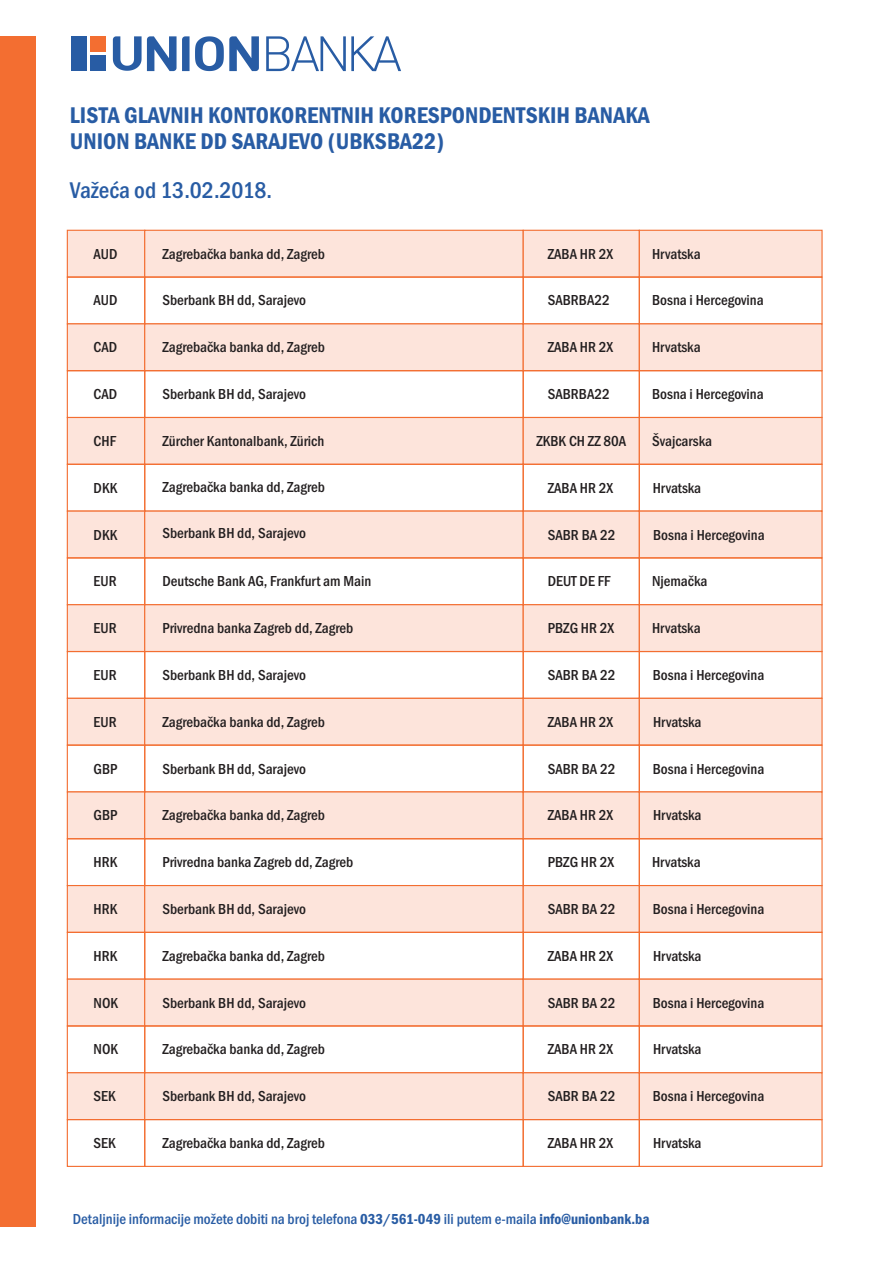
<style>
.page{position:relative;width:893px;height:1263px;background:#fff}
.page>*{position:absolute;margin:0;border:0;box-sizing:border-box;transform-origin:0 0}
.t1{font:600 condensed 23.55px/26.7px "Franklin Gothic";color:#285ca4}
.t2{font:500 condensed 23.55px "Franklin Gothic";color:#285ca4}
.t3{font:500 condensed 15px "Franklin Gothic";color:#231f20}
.t4{font:500 condensed 15px "Franklin Gothic";color:#285ca4}
.s1{font-weight:600}
</style>
<div class="page">
<div style="left:0;top:36px;width:36px;height:1191px;background:#f36e31"></div>
<svg style="left:266px;top:36px;width:135px;height:35px"></svg>
<div style="left:90px;top:36px;width:16px;height:16px;background:#f36e31"></div>
<div style="left:90px;top:55px;width:16px;height:16px;background:#285ca4"></div>
<div style="left:71px;top:36px;width:16px;height:35px;background:#285ca4"></div>
<svg style="left:113px;top:36px;width:146px;height:35px"></svg>
<div style="left:67px;top:276px;width:78px;height:48px;border:1px solid #f36e31"></div>
<div style="left:67px;top:370px;width:78px;height:48px;border:1px solid #f36e31"></div>
<div style="left:67px;top:464px;width:78px;height:48px;border:1px solid #f36e31"></div>
<div style="left:67px;top:557px;width:78px;height:48px;border:1px solid #f36e31"></div>
<div style="left:67px;top:651px;width:78px;height:48px;border:1px solid #f36e31"></div>
<div style="left:67px;top:744px;width:78px;height:48px;border:1px solid #f36e31"></div>
<div style="left:67px;top:838px;width:78px;height:48px;border:1px solid #f36e31"></div>
<div style="left:67px;top:932px;width:78px;height:48px;border:1px solid #f36e31"></div>
<div style="left:67px;top:1025px;width:78px;height:48px;border:1px solid #f36e31"></div>
<div style="left:67px;top:1119px;width:78px;height:48px;border:1px solid #f36e31"></div>
<div style="left:144px;top:1119px;width:380px;height:48px;border:1px solid #f36e31"></div>
<div style="left:523px;top:276px;width:117px;height:48px;border:1px solid #f36e31"></div>
<div style="left:523px;top:370px;width:117px;height:48px;border:1px solid #f36e31"></div>
<div style="left:523px;top:464px;width:117px;height:48px;border:1px solid #f36e31"></div>
<div style="left:523px;top:557px;width:117px;height:48px;border:1px solid #f36e31"></div>
<div style="left:523px;top:651px;width:117px;height:48px;border:1px solid #f36e31"></div>
<div style="left:523px;top:744px;width:117px;height:48px;border:1px solid #f36e31"></div>
<div style="left:523px;top:838px;width:117px;height:48px;border:1px solid #f36e31"></div>
<div style="left:523px;top:932px;width:117px;height:48px;border:1px solid #f36e31"></div>
<div style="left:523px;top:1025px;width:117px;height:48px;border:1px solid #f36e31"></div>
<div style="left:523px;top:1119px;width:117px;height:48px;border:1px solid #f36e31"></div>
<svg style="left:66px;top:229px;width:757px;height:49px"></svg>
<div style="left:639px;top:276px;width:184px;height:48px;border:1px solid #f36e31"></div>
<svg style="left:66px;top:323px;width:757px;height:49px"></svg>
<div style="left:639px;top:370px;width:184px;height:48px;border:1px solid #f36e31"></div>
<svg style="left:66px;top:416px;width:757px;height:49px"></svg>
<div style="left:639px;top:464px;width:184px;height:48px;border:1px solid #f36e31"></div>
<svg style="left:66px;top:510px;width:757px;height:49px"></svg>
<div style="left:639px;top:557px;width:184px;height:48px;border:1px solid #f36e31"></div>
<svg style="left:66px;top:604px;width:757px;height:49px"></svg>
<div style="left:639px;top:651px;width:184px;height:48px;border:1px solid #f36e31"></div>
<svg style="left:66px;top:697px;width:757px;height:49px"></svg>
<div style="left:639px;top:744px;width:184px;height:48px;border:1px solid #f36e31"></div>
<svg style="left:66px;top:791px;width:757px;height:49px"></svg>
<div style="left:639px;top:838px;width:184px;height:48px;border:1px solid #f36e31"></div>
<svg style="left:66px;top:884px;width:757px;height:49px"></svg>
<div style="left:639px;top:932px;width:184px;height:48px;border:1px solid #f36e31"></div>
<svg style="left:66px;top:978px;width:757px;height:49px"></svg>
<div style="left:639px;top:1025px;width:184px;height:48px;border:1px solid #f36e31"></div>
<svg style="left:66px;top:1072px;width:757px;height:49px"></svg>
<div style="left:639px;top:1119px;width:184px;height:48px;border:1px solid #f36e31"></div>
<h1 class="t1" style="left:70px;top:103px;width:581px">LISTA GLAVNIH KONTOKORENTNIH KORESPONDENTSKIH BANAKA<br>UNION BANKE DD SARAJEVO (UBKSBA22)</h1>
<h1 class="t2" style="left:70px;top:182px;width:204px">Važeća od 13.02.2018.</h1>
<p class="t3" style="left:94px;top:248px;width:25px">AUD</p>
<p class="t3" style="left:94px;top:295px;width:25px">AUD</p>
<p class="t3" style="left:94px;top:342px;width:25px">CAD</p>
<p class="t3" style="left:94px;top:389px;width:25px">CAD</p>
<p class="t3" style="left:94px;top:435px;width:24px">CHF</p>
<p class="t3" style="left:94px;top:482px;width:25px">DKK</p>
<p class="t3" style="left:94px;top:529px;width:25px">DKK</p>
<p class="t3" style="left:94px;top:576px;width:24px">EUR</p>
<p class="t3" style="left:94px;top:623px;width:24px">EUR</p>
<p class="t3" style="left:94px;top:669px;width:24px">EUR</p>
<p class="t3" style="left:94px;top:716px;width:24px">EUR</p>
<p class="t3" style="left:94px;top:763px;width:26px">GBP</p>
<p class="t3" style="left:94px;top:810px;width:26px">GBP</p>
<p class="t3" style="left:94px;top:857px;width:25px">HRK</p>
<p class="t3" style="left:94px;top:903px;width:25px">HRK</p>
<p class="t3" style="left:94px;top:950px;width:25px">HRK</p>
<p class="t3" style="left:94px;top:997px;width:26px">NOK</p>
<p class="t3" style="left:94px;top:1044px;width:26px">NOK</p>
<p class="t3" style="left:94px;top:1091px;width:24px">SEK</p>
<p class="t3" style="left:94px;top:1137px;width:24px">SEK</p>
<p class="t3" style="left:162px;top:248px;width:164px">Zagrebačka banka dd, Zagreb</p>
<p class="t3" style="left:652px;top:248px;width:50px">Hrvatska</p>
<p class="t3" style="left:162px;top:295px;width:145px">Sberbank BH dd, Sarajevo</p>
<p class="t3" style="left:162px;top:342px;width:164px">Zagrebačka banka dd, Zagreb</p>
<p class="t3" style="left:162px;top:389px;width:145px">Sberbank BH dd, Sarajevo</p>
<p class="t3" style="left:162px;top:435px;width:163px">Zürcher Kantonalbank, Zürich</p>
<p class="t3" style="left:548px;top:248px;width:67px">ZABA HR 2X</p>
<p class="t3" style="left:548px;top:295px;width:64px">SABRBA22</p>
<p class="t3" style="left:548px;top:342px;width:67px">ZABA HR 2X</p>
<p class="t3" style="left:548px;top:389px;width:64px">SABRBA22</p>
<p class="t3" style="left:536px;top:435px;width:91px">ZKBK CH ZZ 80A</p>
<p class="t3" style="left:652px;top:295px;width:113px">Bosna i Hercegovina</p>
<p class="t3" style="left:652px;top:342px;width:50px">Hrvatska</p>
<p class="t3" style="left:652px;top:388px;width:113px">Bosna i Hercegovina</p>
<p class="t3" style="left:652px;top:435px;width:61px">Švajcarska</p>
<p class="t3" style="left:653px;top:482px;width:50px">Hrvatska</p>
<p class="t3" style="left:653px;top:529px;width:113px">Bosna i Hercegovina</p>
<p class="t3" style="left:652px;top:576px;width:57px">Njemačka</p>
<p class="t3" style="left:652px;top:623px;width:50px">Hrvatska</p>
<p class="t3" style="left:653px;top:669px;width:113px">Bosna i Hercegovina</p>
<p class="t3" style="left:653px;top:716px;width:50px">Hrvatska</p>
<p class="t3" style="left:653px;top:763px;width:113px">Bosna i Hercegovina</p>
<p class="t3" style="left:653px;top:810px;width:50px">Hrvatska</p>
<p class="t3" style="left:652px;top:857px;width:50px">Hrvatska</p>
<p class="t3" style="left:653px;top:903px;width:113px">Bosna i Hercegovina</p>
<p class="t3" style="left:653px;top:950px;width:50px">Hrvatska</p>
<p class="t3" style="left:653px;top:997px;width:113px">Bosna i Hercegovina</p>
<p class="t3" style="left:653px;top:1044px;width:50px">Hrvatska</p>
<p class="t3" style="left:653px;top:1091px;width:113px">Bosna i Hercegovina</p>
<p class="t3" style="left:653px;top:1137px;width:50px">Hrvatska</p>
<p class="t3" style="left:162px;top:481px;width:164px">Zagrebačka banka dd, Zagreb</p>
<p class="t3" style="left:548px;top:482px;width:67px">ZABA HR 2X</p>
<p class="t3" style="left:162px;top:528px;width:145px">Sberbank BH dd, Sarajevo</p>
<p class="t3" style="left:548px;top:529px;width:69px">SABR BA 22</p>
<p class="t3" style="left:162px;top:576px;width:210px">Deutsche Bank AG, Frankfurt am Main</p>
<p class="t3" style="left:162px;top:623px;width:192px">Privredna banka Zagreb dd, Zagreb</p>
<p class="t3" style="left:162px;top:669px;width:145px">Sberbank BH dd, Sarajevo</p>
<p class="t3" style="left:162px;top:716px;width:164px">Zagrebačka banka dd, Zagreb</p>
<p class="t3" style="left:162px;top:763px;width:145px">Sberbank BH dd, Sarajevo</p>
<p class="t3" style="left:162px;top:810px;width:164px">Zagrebačka banka dd, Zagreb</p>
<p class="t3" style="left:162px;top:857px;width:192px">Privredna banka Zagreb dd, Zagreb</p>
<p class="t3" style="left:162px;top:903px;width:145px">Sberbank BH dd, Sarajevo</p>
<p class="t3" style="left:162px;top:950px;width:164px">Zagrebačka banka dd, Zagreb</p>
<p class="t3" style="left:162px;top:997px;width:145px">Sberbank BH dd, Sarajevo</p>
<p class="t3" style="left:162px;top:1044px;width:164px">Zagrebačka banka dd, Zagreb</p>
<p class="t3" style="left:162px;top:1091px;width:145px">Sberbank BH dd, Sarajevo</p>
<p class="t3" style="left:162px;top:1137px;width:164px">Zagrebačka banka dd, Zagreb</p>
<p class="t3" style="left:548px;top:576px;width:64px">DEUT DE FF</p>
<p class="t3" style="left:548px;top:623px;width:68px">PBZG HR 2X</p>
<p class="t3" style="left:548px;top:669px;width:69px">SABR BA 22</p>
<p class="t3" style="left:548px;top:716px;width:67px">ZABA HR 2X</p>
<p class="t3" style="left:548px;top:763px;width:69px">SABR BA 22</p>
<p class="t3" style="left:548px;top:810px;width:67px">ZABA HR 2X</p>
<p class="t3" style="left:548px;top:857px;width:68px">PBZG HR 2X</p>
<p class="t3" style="left:548px;top:903px;width:69px">SABR BA 22</p>
<p class="t3" style="left:548px;top:950px;width:67px">ZABA HR 2X</p>
<p class="t3" style="left:548px;top:997px;width:69px">SABR BA 22</p>
<p class="t3" style="left:548px;top:1044px;width:67px">ZABA HR 2X</p>
<p class="t3" style="left:548px;top:1091px;width:69px">SABR BA 22</p>
<p class="t3" style="left:548px;top:1137px;width:67px">ZABA HR 2X</p>
<p class="t4" style="left:73px;top:1213px;width:578px">Detaljnije informacije možete dobiti na broj telefona <span class="s1">033/561-049</span> ili putem e-maila <span class="s1">info@unionbank.ba</span></p>
</div>
